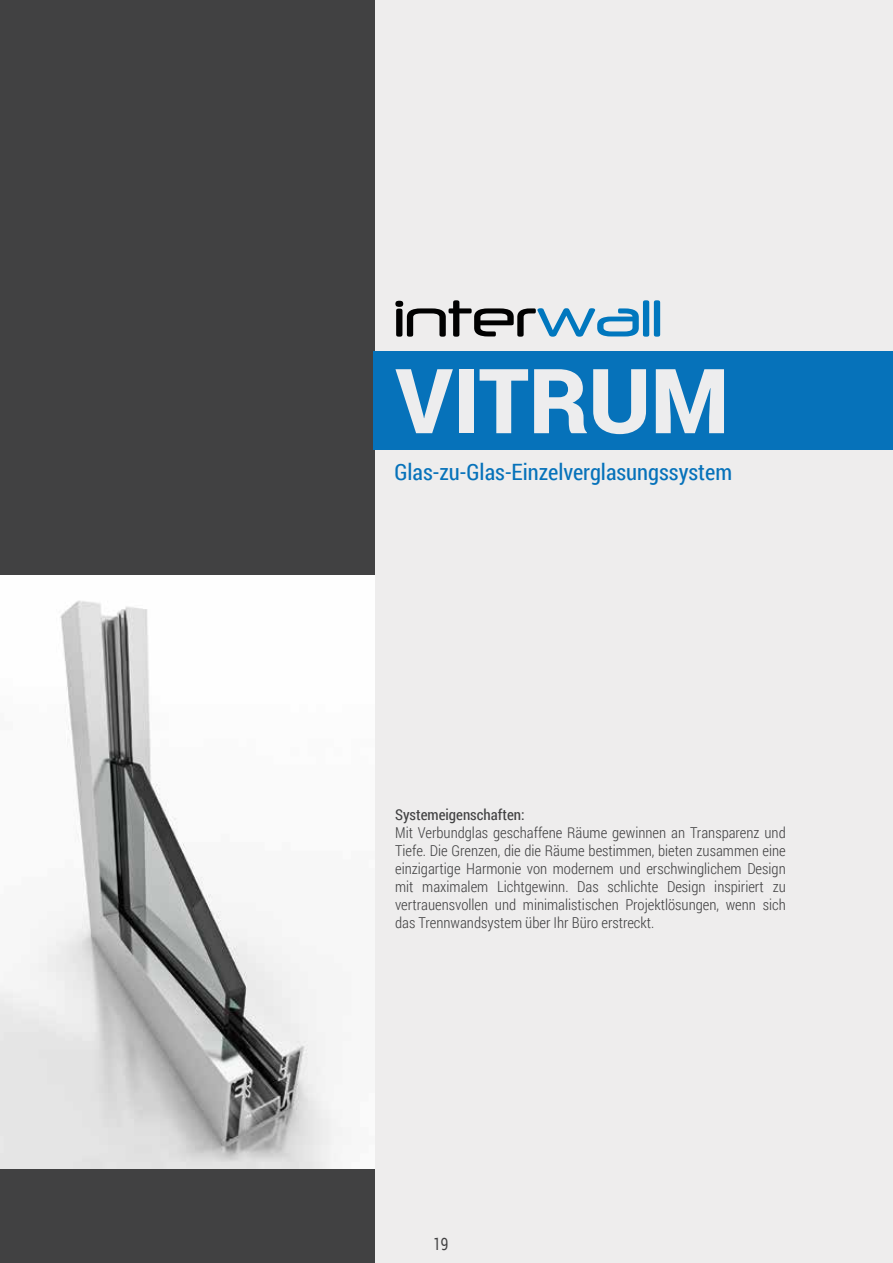
<style>
.page{position:relative;width:893px;height:1263px;background:#eeeded}
.page>*{position:absolute;margin:0;border:0;box-sizing:border-box;transform-origin:0 0}
.t1{font:900 90px "Roboto";color:#ededee}
.t2{font:22.5px "Roboto Condensed";color:#0672ba}
.t3{font:17.1px "Roboto";color:#414142;scale:.79 1}
.t4{font:300 15px/18px "Roboto Condensed";color:#414142;text-align:justify}
.t5{font:15px "Roboto Condensed";color:#414142}
</style>
<div class="page">
<div style="left:0;top:0;width:374px;height:1263px;background:#414142"></div>
<img style="left:0;top:575px;width:374px;height:593px">
<div style="left:374px;top:351px;width:519px;height:98px;background:#0672ba"></div>
<svg style="left:395px;top:300px;width:265px;height:37px"></svg>
<h1 class="t1" style="left:395px;top:338px;width:335px">VITRUM</h1>
<h2 class="t2" style="left:394px;top:456px;width:339px">Glas-zu-Glas-Einzelverglasungssystem</h2>
<p class="t5" style="left:395px;top:804px;width:131px">Systemeigenschaften:</p>
<p class="t4" style="left:395px;top:823px;width:392px">Mit Verbundglas geschaffene Räume gewinnen an Transparenz und Tiefe. Die Grenzen, die die Räume bestimmen, bieten zusammen eine einzigartige Harmonie von modernem und erschwinglichem Design mit maximalem Lichtgewinn. Das schlichte Design inspiriert zu vertrauensvollen und minimalistischen Projektlösungen, wenn sich das Trennwandsystem über Ihr Büro erstreckt.</p>
<p class="t3" style="left:433px;top:1232px;width:21px">19</p>
</div>
